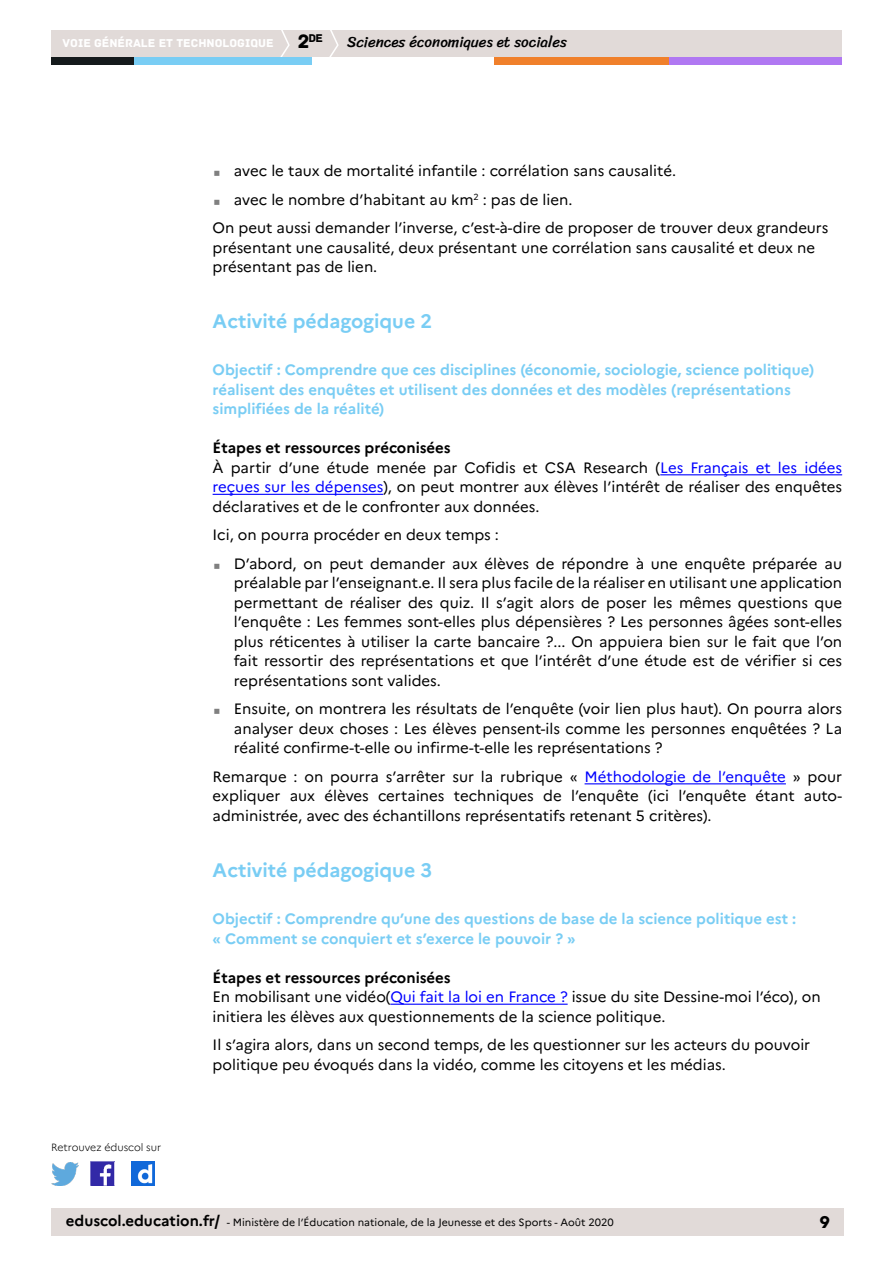
<style>
.page{position:relative;width:893px;height:1263px;background:#fff}
.page>*{position:absolute;margin:0;border:0;box-sizing:border-box;transform-origin:0 0}
.t1{font:20.4px "Archive";color:#000}
.t2{font:700 19.5px "Marianne";color:#79cdf4}
.t3{font:18px "Archive";color:#000}
.t4{font:15px/19.5px "Marianne";color:#000}
.t5{font:700 15px/19.5px "Marianne";color:#79cdf4}
.t6{font:15px "Sriracha";color:#000}
.t7{font:12px "Archive";color:#fff}
.t8{font:11.85px "Archive";color:#000}
.t9{font:10.5px "Marianne";color:#000}
.t10{font:300 10.5px "Marianne";color:#000}
.s1{font-size:20.4px}
.s2{font-weight:700}
.s3{color:#00f}
.s4{font-weight:700;font-size:15px}
</style>
<div class="page">
<div style="left:51px;top:1209px;width:792px;height:27px;background:#e1dad8"></div>
<img style="left:91px;top:1162px;width:23px;height:23px">
<img style="left:51px;top:1163px;width:28px;height:22px">
<img style="left:132px;top:1162px;width:22px;height:23px">
<div style="left:51px;top:30px;width:791px;height:27px;background:#e1dad8"></div>
<svg style="left:280px;top:30px;width:10px;height:27px"></svg>
<svg style="left:329px;top:30px;width:10px;height:27px"></svg>
<div style="left:133px;top:57px;width:179px;height:8px;background:#79cdf4"></div>
<div style="left:51px;top:57px;width:82px;height:8px;background:#141a1c"></div>
<div style="left:667px;top:57px;width:175px;height:8px;background:#b078f2"></div>
<div style="left:494px;top:57px;width:175px;height:8px;background:#f0802b"></div>
<hr style="left:660px;top:474px;width:182px;height:1px;background:#00f">
<hr style="left:213px;top:494px;width:170px;height:1px;background:#00f">
<hr style="left:585px;top:783px;width:201px;height:1px;background:#00f">
<hr style="left:390px;top:1004px;width:178px;height:1px;background:#00f">
<p class="t8" style="left:298px;top:31px;width:27px"><span class="s1">2</span>DE</p>
<h1 class="t1" style="left:299px;top:30px;width:19px">1<sup>R</sup></h1>
<p class="t7" style="left:63px;top:36px;width:212px">VOIE GÉNÉRALE ET TECHNOLOGIQUE</p>
<p class="t6" style="left:347px;top:33px;width:221px">Sciences économiques et sociales</p>
<p class="t6" style="left:229px;top:33px;width:224px">Enseignement cinéma-audiovisuel</p>
<p class="t10" style="left:51px;top:1141px;width:112px">Retrouvez éduscol sur</p>
<p class="t4" style="left:234px;top:161px;width:444px">avec le taux de mortalité infantile : corrélation sans causalité.</p>
<p class="t4" style="left:234px;top:189px;width:340px">avec le nombre d’habitant au km<sup>2</sup> : pas de lien.</p>
<p class="t4" style="left:213px;top:218px;width:617px">On peut aussi demander l’inverse, c’est-à-dire de proposer de trouver deux grandeurs</p>
<p class="t4" style="left:213px;top:237px;width:604px">présentant une causalité, deux présentant une corrélation sans causalité et deux ne présentant pas de lien.</p>
<h2 class="t2" style="left:213px;top:309px;width:221px">Activité pédagogique 2</h2>
<p class="t5" style="left:213px;top:360px;width:603px">Objectif : Comprendre que ces disciplines (économie, sociologie, science politique) réalisent des enquêtes et utilisent des données et des modèles (représentations simplifiées de la réalité)</p>
<p class="t4" style="left:213px;top:438px;width:631px"><span class="s2">Étapes et ressources préconisées<br></span>À partir d’une étude menée par Cofidis et CSA Research (<span class="s3">Les Français et les idées reçues sur les dépenses</span>), on peut montrer aux élèves l’intérêt de réaliser des enquêtes déclaratives et de le confronter aux données.</p>
<p class="t4" style="left:234px;top:521px;width:610px;line-height:28.5px;text-indent:-21px">Ici, on pourra procéder en deux temps :<br>D’abord, on peut demander aux élèves de répondre à une enquête préparée au</p>
<p class="t4" style="left:234px;top:573px;width:610px;text-align:justify">préalable par l’enseignant.e. Il sera plus facile de la réaliser en utilisant une application permettant de réaliser des quiz. Il s’agit alors de poser les mêmes questions que l’enquête : Les femmes sont-elles plus dépensières ? Les personnes âgées sont-elles plus réticentes à utiliser la carte bancaire ?... On appuiera bien sur le fait que l’on fait ressortir des représentations et que l’intérêt d’une étude est de vérifier si ces représentations sont valides.</p>
<p class="t4" style="left:234px;top:699px;width:610px;text-align:justify">Ensuite, on montrera les résultats de l’enquête (voir lien plus haut). On pourra alors analyser deux choses : Les élèves pensent-ils comme les personnes enquêtées ? La réalité confirme-t-elle ou infirme-t-elle les représentations ?</p>
<p class="t4" style="left:213px;top:767px;width:631px;text-align:justify">Remarque : on pourra s’arrêter sur la rubrique « <span class="s3">Méthodologie de l’enquête</span> » pour expliquer aux élèves certaines techniques de l’enquête (ici l’enquête étant auto&shy;administrée, avec des échantillons représentatifs retenant 5 critères).</p>
<h2 class="t2" style="left:213px;top:858px;width:221px">Activité pédagogique 3</h2>
<p class="t5" style="left:213px;top:909px;width:585px">Objectif : Comprendre qu’une des questions de base de la science politique est : « Comment se conquiert et s’exerce le pouvoir ? »</p>
<p class="t4" style="left:213px;top:968px;width:610px"><span class="s2">Étapes et ressources préconisées<br></span>En mobilisant une vidéo(<span class="s3">Qui fait la loi en France ?</span> issue du site Dessine-moi l’éco), on initiera les élèves aux questionnements de la science politique.</p>
<p class="t4" style="left:213px;top:1035px;width:599px">Il s’agira alors, dans un second temps, de les questionner sur les acteurs du pouvoir politique peu évoqués dans la vidéo, comme les citoyens et les médias.</p>
<p class="t9" style="left:66px;top:1216px;width:549px"><span class="s4">eduscol.education.fr/</span> - Ministère de l’Éducation nationale, de la Jeunesse et des Sports - Août 2020</p>
<p class="t3" style="left:820px;top:1211px;width:12px">9</p>
</div>
